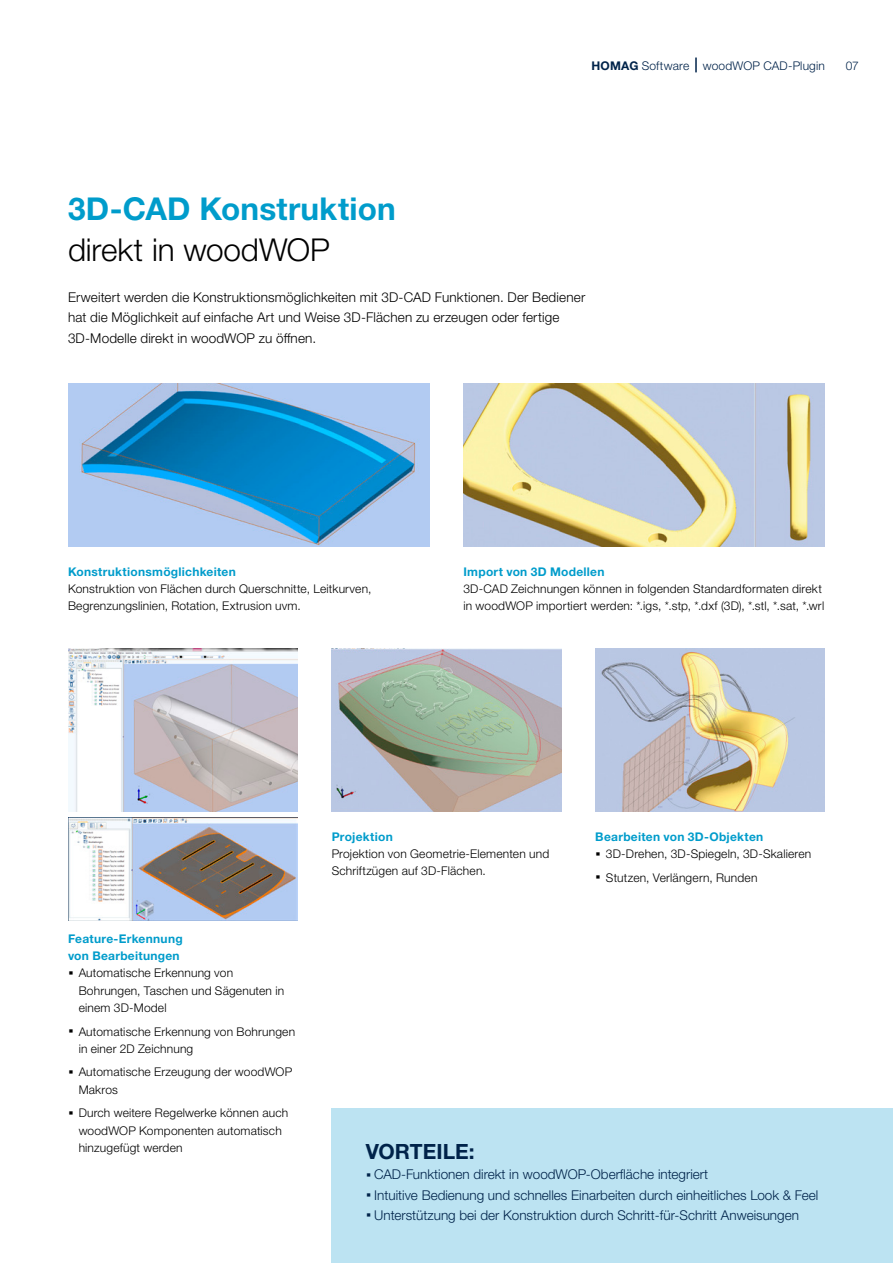
<style>
.page{position:relative;width:893px;height:1263px;background:#fff}
.page>*{position:absolute;margin:0;border:0;box-sizing:border-box;transform-origin:0 0}
.Headline_21pt_25_2_b{font:700 31.5px/40.8px "Helvetica Neue LTW1 G";letter-spacing:.005em;color:#009ccb}
.Grafik_14Pt_13_6_lig{font:700 21px "Helvetica Neue LTW1 G";color:#00234a}
.t1{font:300 13.5px "Helvetica Neue LTW1 G";color:#00234a}
.Text_9pt_13_6_light{font:300 13.5px/20.4px "Helvetica Neue LTW1 G";letter-spacing:.01em;color:#000}
.Text_Bild_8Pt_11_5pt{font:300 12px/17.2px "Helvetica Neue LTW1 G";letter-spacing:.015em;color:#000}
.Text_Bild_8Pt_11_5pt-2{font:700 12px/17.2px "Helvetica Neue LTW1 G";letter-spacing:.02em;color:#009ccb}
._01_Musterseiten_Rub{font:300 12px "Helvetica Neue LTW1 G";letter-spacing:.015em;color:#00234a}
.s1{font-weight:700}
.s2{font-weight:300;color:#000}
.s3{font-weight:700;color:#009ccb}
.s4{font-weight:700;font-size:21px}
</style>
<div class="page">
<img style="left:463px;top:383px;width:362px;height:164px">
<img style="left:595px;top:649px;width:230px;height:163px">
<img style="left:332px;top:649px;width:229px;height:163px">
<img style="left:68px;top:383px;width:361px;height:164px">
<img style="left:68px;top:649px;width:230px;height:163px">
<img style="left:68px;top:818px;width:230px;height:103px">
<svg style="left:695px;top:58px;width:2px;height:14px"></svg>
<div style="left:332px;top:1109px;width:561px;height:154px;background:#bce3f2"></div>
<p class="_01_Musterseiten_Rub" style="left:591px;top:58px;width:235px"><span class="s1">HOMAG</span> Software woodWOP CAD-Plugin</p>
<p class="_01_Musterseiten_Rub" style="left:846px;top:58px;width:15px">07</p>
<p class="Headline_21pt_25_2_b" style="left:68px;top:188px;width:329px">3D-CAD Konstruktion <span class="s2">direkt in woodWOP</span></p>
<p class="Text_9pt_13_6_light" style="left:68px;top:287px;width:519px">Erweitert werden die Konstruktionsmöglichkeiten mit 3D-CAD Funktionen. Der Bediener hat die Möglichkeit auf einfache Art und Weise 3D-Flächen zu erzeugen oder fertige<br>3D-Modelle direkt in woodWOP zu öffnen.</p>
<p class="Text_Bild_8Pt_11_5pt" style="left:68px;top:563px;width:305px"><span class="s3">Konstruktionsmöglichkeiten<br></span>Konstruktion von Flächen durch Querschnitte, Leitkurven,<br>Begrenzungslinien, Rotation, Extrusion uvm.</p>
<p class="Text_Bild_8Pt_11_5pt" style="left:463px;top:563px;width:362px"><span class="s3">Import von 3D Modellen<br></span>3D-CAD Zeichnungen können in folgenden Standardformaten direkt in woodWOP importiert werden: *.igs, *.stp, *.dxf (3D), *.stl, *.sat, *.wrl</p>
<p class="Text_Bild_8Pt_11_5pt-2" style="left:68px;top:930px;width:116px">Feature-Erkennung von Bearbeitungen</p>
<p class="Text_Bild_8Pt_11_5pt" style="left:79px;top:964px;width:207px;text-indent:-11px"><span class="s4">·</span> Automatische Erkennung von<br>Bohrungen, Taschen und Sägenuten in einem 3D-Model</p>
<p class="Text_Bild_8Pt_11_5pt" style="left:79px;top:1022px;width:218px;text-indent:-11px"><span class="s4">·</span> Automatische Erkennung von Bohrungen in einer 2D Zeichnung</p>
<p class="Text_Bild_8Pt_11_5pt" style="left:79px;top:1063px;width:215px;text-indent:-11px"><span class="s4">·</span> Automatische Erzeugung der woodWOP<br>Makros</p>
<p class="Text_Bild_8Pt_11_5pt" style="left:79px;top:1104px;width:211px;text-indent:-11px"><span class="s4">·</span> Durch weitere Regelwerke können auch woodWOP Komponenten automatisch hinzugefügt werden</p>
<p class="Text_Bild_8Pt_11_5pt-2" style="left:332px;top:828px;width:63px">Projektion</p>
<p class="Text_Bild_8Pt_11_5pt" style="left:332px;top:845px;width:219px">Projektion von Geometrie-Elementen und<br>Schriftzügen auf 3D-Flächen.</p>
<p class="Text_Bild_8Pt_11_5pt-2" style="left:595px;top:828px;width:169px">Bearbeiten von 3D-Objekten</p>
<p class="Text_Bild_8Pt_11_5pt" style="left:595px;top:845px;width:218px"><span class="s4">·</span> 3D-Drehen, 3D-Spiegeln, 3D-Skalieren</p>
<p class="Text_Bild_8Pt_11_5pt" style="left:595px;top:869px;width:164px"><span class="s4">·</span> Stutzen, Verlängern, Runden</p>
<p class="Grafik_14Pt_13_6_lig" style="left:366px;top:1138px;width:110px">VORTEILE:</p>
<p class="t1" style="left:366px;top:1166px;width:344px"><span class="s4">·</span> CAD-Funktionen direkt in woodWOP-Oberfläche integriert</p>
<p class="t1" style="left:366px;top:1186px;width:454px"><span class="s4">·</span> Intuitive Bedienung und schnelles Einarbeiten durch einheitliches Look &amp; Feel</p>
<p class="t1" style="left:366px;top:1207px;width:435px"><span class="s4">·</span> Unterstützung bei der Konstruktion durch Schritt-für-Schritt Anweisungen</p>
</div>
